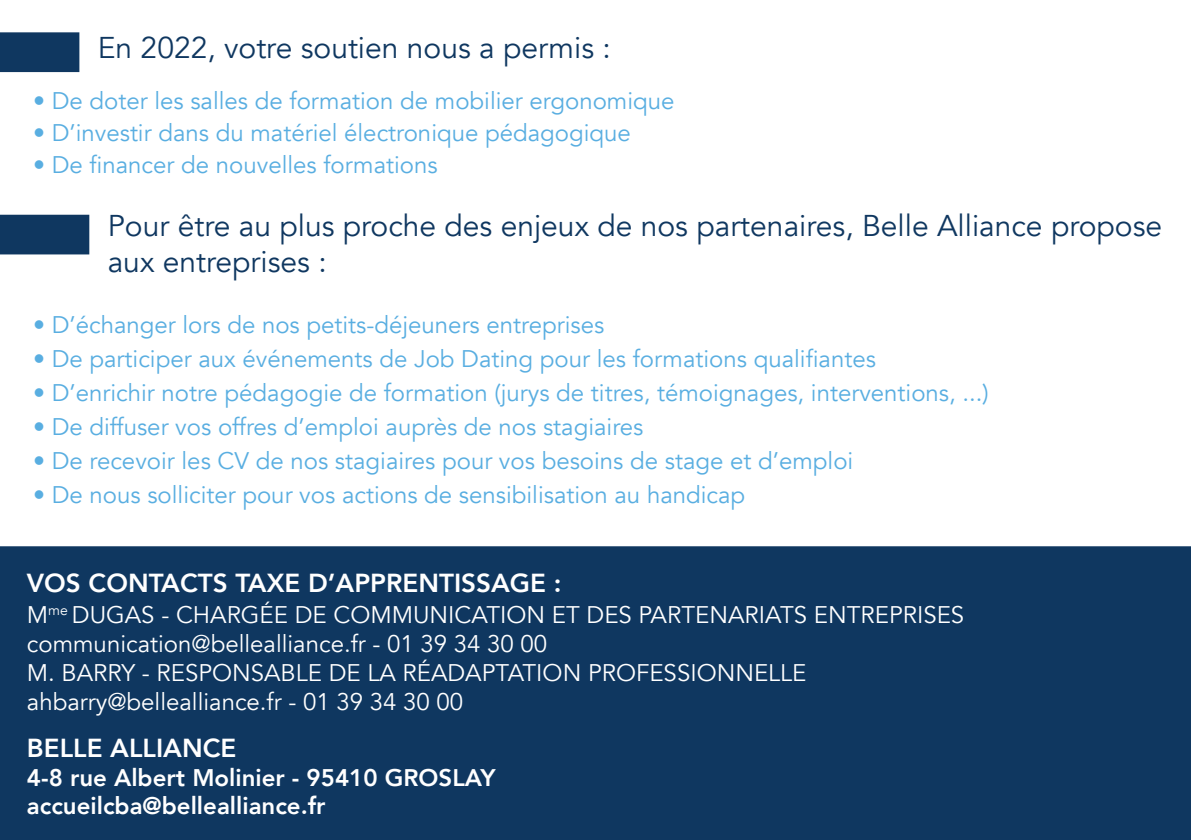
<style>
.page{position:relative;width:1191px;height:840px;background:#fff}
.page>*{position:absolute;margin:0;border:0;box-sizing:border-box;transform-origin:0 0}
.t1{font:30px/36px "Avenir";color:#0f3760}
.t2{font:800 26px "Avenir";color:#fff}
.t3{font:24px "Avenir";color:#59aee1}
.t4{font:24px "Avenir";color:#fff}
.t5{font:800 24px "Avenir";color:#fff}
</style>
<div class="page">
<div style="left:0;top:32px;width:79px;height:40px;background:#0f3760"></div>
<div style="left:0;top:214px;width:89px;height:40px;background:#0f3760"></div>
<div style="left:0;top:546px;width:1191px;height:293px;background:#0f3760"></div>
<p class="t1" style="left:98px;top:30px;width:514px">En 2022, votre soutien nous a permis :</p>
<p class="t3" style="left:33px;top:86px;width:643px">• De doter les salles de formation de mobilier ergonomique</p>
<p class="t3" style="left:33px;top:118px;width:599px">• D’investir dans du matériel électronique pédagogique</p>
<p class="t3" style="left:33px;top:150px;width:406px">• De financer de nouvelles formations</p>
<p class="t1" style="left:108px;top:208px;width:1056px">Pour être au plus proche des enjeux de nos partenaires, Belle Alliance propose aux entreprises :</p>
<p class="t3" style="left:33px;top:310px;width:573px">• D’échanger lors de nos petits-déjeuners entreprises</p>
<p class="t3" style="left:33px;top:344px;width:844px">• De participer aux événements de Job Dating pour les formations qualifiantes</p>
<p class="t3" style="left:33px;top:378px;width:957px">• D’enrichir notre pédagogie de formation (jurys de titres, témoignages, interventions, ...)</p>
<p class="t3" style="left:33px;top:412px;width:612px">• De diffuser vos offres d’emploi auprès de nos stagiaires</p>
<p class="t3" style="left:33px;top:446px;width:822px">• De recevoir les CV de nos stagiaires pour vos besoins de stage et d’emploi</p>
<p class="t3" style="left:33px;top:480px;width:714px">• De nous solliciter pour vos actions de sensibilisation au handicap</p>
<p class="t2" style="left:27px;top:562px;width:536px">VOS CONTACTS TAXE D’APPRENTISSAGE :</p>
<p class="t4" style="left:27px;top:600px;width:939px">M<sup>me</sup> DUGAS - CHARGÉE DE COMMUNICATION ET DES PARTENARIATS ENTREPRISES</p>
<p class="t4" style="left:27px;top:629px;width:522px">communication@bellealliance.fr - 01 39 34 30 00</p>
<p class="t4" style="left:27px;top:658px;width:781px">M. BARRY - RESPONSABLE DE LA RÉADAPTATION PROFESSIONNELLE</p>
<p class="t4" style="left:27px;top:687px;width:438px">ahbarry@bellealliance.fr - 01 39 34 30 00</p>
<p class="t2" style="left:27px;top:727px;width:211px">BELLE ALLIANCE</p>
<p class="t5" style="left:27px;top:758px;width:470px">4-8 rue Albert Molinier - 95410 GROSLAY</p>
<p class="t5" style="left:27px;top:786px;width:300px">accueilcba@bellealliance.fr</p>
</div>
